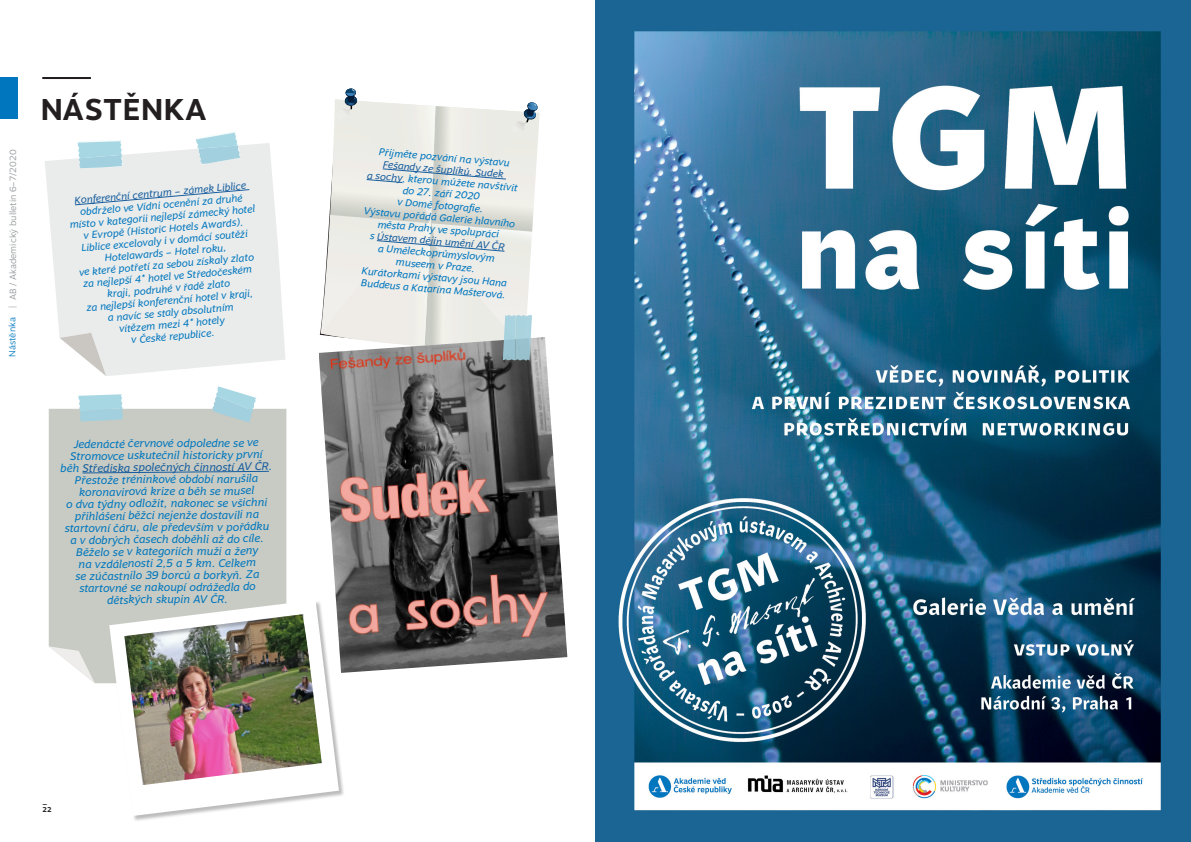
<style>
.page{position:relative;width:1191px;height:842px;background:#fff}
.page>*{position:absolute;margin:0;border:0;box-sizing:border-box;transform-origin:0 0}
.t1{font:700 30px "Motiva Sans";letter-spacing:.01em;color:#231f20}
.t2{font:italic 11px/12px "Motiva Sans";color:#0076be;text-align:center}
.Iniciála{font:italic 10px/12px "Motiva Sans";color:#0076be;text-align:center}
.t3{font:300 9px "Motiva Sans";color:#939598}
.t4{font:300 9px "Motiva Sans";color:#0076be}
.t5{font:700 7px/8.4px "Motiva Sans";color:#231f20}
.s1{color:#175d9e}
</style>
<div class="page">
<div style="left:49px;top:409px;width:237px;height:274px;background:#c8cbc3"></div>
<div style="left:0;top:77px;width:17px;height:42px;background:#0076be"></div>
<hr style="left:43px;top:77px;width:48px;height:2px;background:#231f20">
<img style="left:595px;top:0;width:596px;height:842px">
<svg style="left:45px;top:143px;width:240px;height:233px;background:#eceeed"></svg>
<svg style="left:78px;top:140px;width:45px;height:28px"></svg>
<svg style="left:196px;top:132px;width:45px;height:32px"></svg>
<svg style="left:60px;top:333px;width:46px;height:43px"></svg>
<svg style="left:74px;top:189px;width:176px;height:16px;background:#dce3e6"></svg>
<img style="left:319px;top:337px;width:248px;height:336px">
<svg style="left:321px;top:88px;width:221px;height:273px;background:#e5e5e1"></svg>
<svg style="left:82px;top:471px;width:187px;height:2px"></svg>
<div style="left:109px;top:600px;width:236px;height:222px;background:#231f20;opacity:.3"></div>
<img style="left:109px;top:600px;width:230px;height:216px">
<svg style="left:78px;top:394px;width:45px;height:27px"></svg>
<svg style="left:212px;top:386px;width:44px;height:37px"></svg>
<svg style="left:49px;top:646px;width:46px;height:37px"></svg>
<p class="t3" style="left:6px;top:308px;width:159px;rotate:-90deg">| AB / Akademický bulletin 6–7/2020</p>
<p class="t4" style="left:6px;top:357px;width:41px;rotate:-90deg">Nástěnka</p>
<p class="t1" style="left:41px;top:88px;width:168px">NÁSTĚNKA</p>
<p class="Iniciála" style="left:67px;top:195px;width:187px;rotate:-5deg"><span class="s1">Konferenční centrum – zámek Liblice </span>obdrželo ve Vídni ocenění za druhé místo v kategorii nejlepší zámecký hotel v Evropě (Historic Hotels Awards).<br>Liblice excelovaly i v domácí soutěži Hotelawards – Hotel roku,</p>
<p class="Iniciála" style="left:79px;top:266px;width:177px;rotate:-5deg">ve které potřetí za sebou získaly zlato</p>
<p class="Iniciála" style="left:83px;top:278px;width:171px;rotate:-5deg">za nejlepší 4* hotel ve Středočeském kraji, podruhé v řadě zlato</p>
<p class="Iniciála" style="left:86px;top:302px;width:169px;rotate:-5deg">za nejlepší konferenční hotel v kraji,</p>
<p class="Iniciála" style="left:107px;top:312px;width:128px;rotate:-5deg">a navíc se staly absolutním</p>
<p class="Iniciála" style="left:119px;top:323px;width:107px;rotate:-5deg">vítězem mezi 4* hotely</p>
<p class="Iniciála" style="left:131px;top:334px;width:85px;rotate:-5deg">v České republice.</p>
<p class="t2" style="left:60px;top:439px;width:213px;rotate:-1deg">Jedenácté červnové odpoledne se ve<br>Stromovce uskutečnil historicky první běh <span class="s1">Střediska společných činností AV ČR</span>.</p>
<p class="t2" style="left:64px;top:475px;width:206px;rotate:-1deg">Přestože tréninkové období narušila koronavirová krize a běh se musel<br>o dva týdny odložit, nakonec se všichni přihlášení běžci nejenže dostavili na startovní čáru, ale především v pořádku a v dobrých časech doběhli až do cíle.<br>Běželo se v kategoriích muži a ženy<br>na vzdálenosti 2,5 a 5 km. Celkem<br>se zúčastnilo 39 borců a borkyň. Za startovné se nakoupí odrážedla do dětských skupin AV ČR.</p>
<p class="t5" style="left:43px;top:797px;width:11px">_<br>22</p>
<p class="Iniciála" style="left:369px;top:145px;width:153px;rotate:5deg">Přijměte pozvání na výstavu<br><span class="s1">Fešandy ze šuplíků. Sudek<br>a sochy</span>, kterou můžete navštívit do 27. září 2020</p>
<p class="Iniciála" style="left:398px;top:196px;width:88px;rotate:5deg">v Domě fotografie.</p>
<p class="Iniciála" style="left:364px;top:205px;width:153px;rotate:5deg">Výstavu pořádá Galerie hlavního města Prahy ve spolupráci</p>
<p class="Iniciála" style="left:370px;top:229px;width:137px;rotate:5deg">s <span class="s1">Ústavem dějin umění AV ČR </span>a Uměleckoprůmyslovým museem v Praze.</p>
<p class="Iniciála" style="left:362px;top:265px;width:147px;text-align:left;rotate:5deg">Kurátorkami výstavy jsou Hana<br>Buddeus a Katarína Mašterová.</p>
</div>
